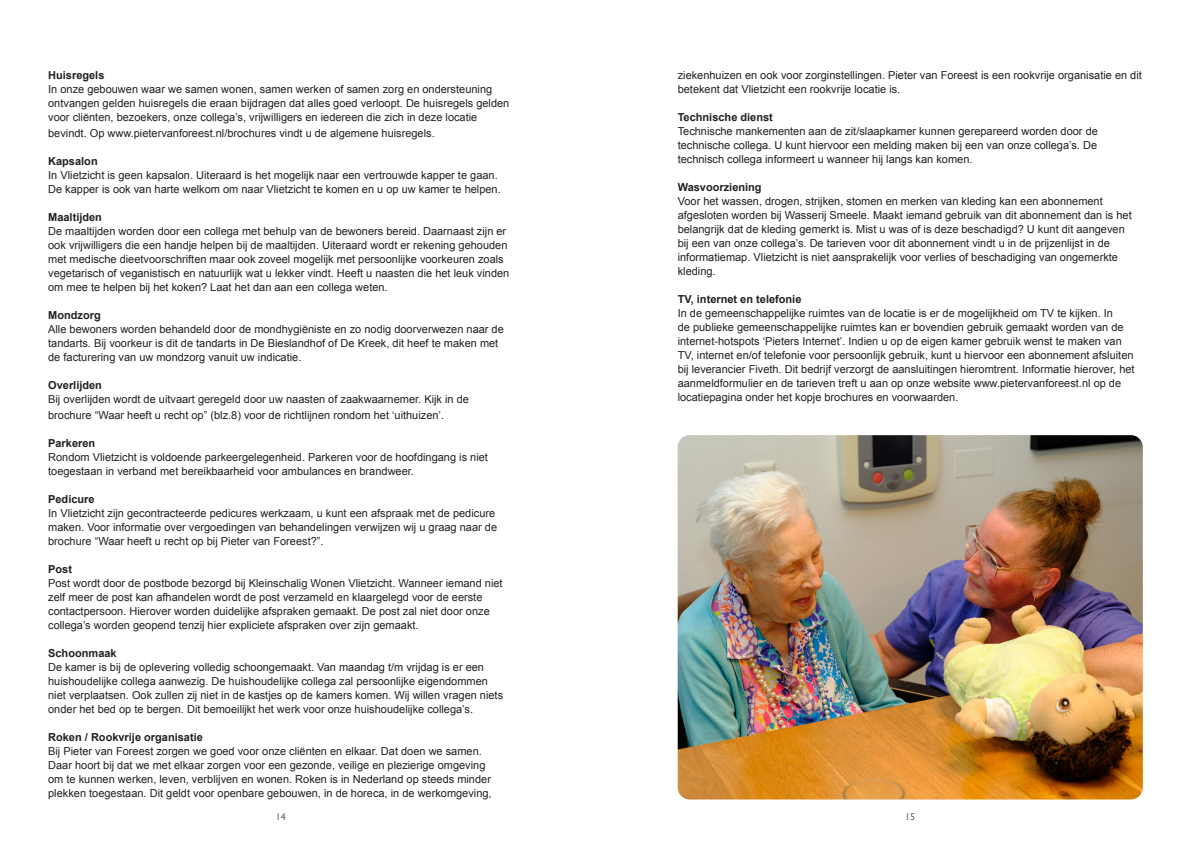
<style>
.page{position:relative;width:1191px;height:842px;background:#fff}
.page>*{position:absolute;margin:0;border:0;box-sizing:border-box;transform-origin:0 0}
.Kop_3{font:11px/14px "Arial";color:#231f20}
.body{font:11px/14px "Arial";color:#231f20}
.Kop_3-2{font:700 11px "Arial";color:#231f20}
.body-2{font:700 11px "Arial";color:#231f20}
.t1{font:10px "Gill Sans";color:#6c6d70}
</style>
<div class="page">
<img style="left:677px;top:435px;width:465px;height:364px">
<p class="body-2" style="left:48px;top:68px;width:58px">Huisregels</p>
<p class="body" style="left:48px;top:82px;width:463px">In onze gebouwen waar we samen wonen, samen werken of samen zorg en ondersteuning ontvangen gelden huisregels die eraan bijdragen dat alles goed verloopt. De huisregels gelden voor cliënten, bezoekers, onze collega’s, vrijwilligers en iedereen die zich in deze locatie</p>
<p class="body" style="left:48px;top:126px;width:388px">bevindt. Op www.pietervanforeest.nl/brochures vindt u de algemene huisregels.</p>
<p class="Kop_3-2" style="left:48px;top:154px;width:51px">Kapsalon</p>
<p class="Kop_3" style="left:48px;top:168px;width:454px">In Vlietzicht is geen kapsalon. Uiteraard is het mogelijk naar een vertrouwde kapper te gaan.<br>De kapper is ook van harte welkom om naar Vlietzicht te komen en u op uw kamer te helpen.</p>
<p class="Kop_3-2" style="left:48px;top:210px;width:55px">Maaltijden</p>
<p class="Kop_3" style="left:48px;top:224px;width:462px">De maaltijden worden door een collega met behulp van de bewoners bereid. Daarnaast zijn er ook vrijwilligers die een handje helpen bij de maaltijden. Uiteraard wordt er rekening gehouden met medische dieetvoorschriften maar ook zoveel mogelijk met persoonlijke voorkeuren zoals vegetarisch of veganistisch en natuurlijk wat u lekker vindt. Heeft u naasten die het leuk vinden om mee te helpen bij het koken? Laat het dan aan een collega weten.</p>
<p class="Kop_3-2" style="left:48px;top:308px;width:54px">Mondzorg</p>
<p class="Kop_3" style="left:48px;top:322px;width:457px">Alle bewoners worden behandeld door de mondhygiëniste en zo nodig doorverwezen naar de tandarts. Bij voorkeur is dit de tandarts in De Bieslandhof of De Kreek, dit heef te maken met de facturering van uw mondzorg vanuit uw indicatie.</p>
<p class="body-2" style="left:48px;top:378px;width:55px">Overlijden</p>
<p class="body" style="left:48px;top:391px;width:422px;line-height:16px">Bij overlijden wordt de uitvaart geregeld door uw naasten of zaakwaarnemer. Kijk in de brochure “Waar heeft u recht op” (blz.8) voor de richtlijnen rondom het ‘uithuizen’.</p>
<p class="Kop_3-2" style="left:48px;top:436px;width:49px">Parkeren</p>
<p class="Kop_3" style="left:48px;top:450px;width:441px">Rondom Vlietzicht is voldoende parkeergelegenheid. Parkeren voor de hoofdingang is niet toegestaan in verband met bereikbaarheid voor ambulances en brandweer.</p>
<p class="Kop_3-2" style="left:48px;top:492px;width:48px">Pedicure</p>
<p class="Kop_3" style="left:48px;top:506px;width:450px">In Vlietzicht zijn gecontracteerde pedicures werkzaam, u kunt een afspraak met de pedicure maken. Voor informatie over vergoedingen van behandelingen verwijzen wij u graag naar de brochure “Waar heeft u recht op bij Pieter van Foreest?”.</p>
<p class="Kop_3-2" style="left:48px;top:562px;width:25px">Post</p>
<p class="Kop_3" style="left:48px;top:576px;width:456px">Post wordt door de postbode bezorgd bij Kleinschalig Wonen Vlietzicht. Wanneer iemand niet zelf meer de post kan afhandelen wordt de post verzameld en klaargelegd voor de eerste contactpersoon. Hierover worden duidelijke afspraken gemaakt. De post zal niet door onze collega’s worden geopend tenzij hier expliciete afspraken over zijn gemaakt.</p>
<p class="Kop_3-2" style="left:48px;top:646px;width:70px">Schoonmaak</p>
<p class="Kop_3" style="left:48px;top:660px;width:456px">De kamer is bij de oplevering volledig schoongemaakt. Van maandag t/m vrijdag is er een huishoudelijke collega aanwezig. De huishoudelijke collega zal persoonlijke eigendommen niet verplaatsen. Ook zullen zij niet in de kastjes op de kamers komen. Wij willen vragen niets onder het bed op te bergen. Dit bemoeilijkt het werk voor onze huishoudelijke collega’s.</p>
<p class="Kop_3-2" style="left:48px;top:730px;width:156px">Roken / Rookvrije organisatie</p>
<p class="Kop_3" style="left:48px;top:744px;width:445px">Bij Pieter van Foreest zorgen we goed voor onze cliënten en elkaar. Dat doen we samen.<br>Daar hoort bij dat we met elkaar zorgen voor een gezonde, veilige en plezierige omgeving om te kunnen werken, leven, verblijven en wonen. Roken is in Nederland op steeds minder plekken toegestaan. Dit geldt voor openbare gebouwen, in de horeca, in de werkomgeving,</p>
<p class="Kop_3" style="left:677px;top:68px;width:466px">ziekenhuizen en ook voor zorginstellingen. Pieter van Foreest is een rookvrije organisatie en dit betekent dat Vlietzicht een rookvrije locatie is.</p>
<p class="Kop_3-2" style="left:677px;top:110px;width:97px">Technische dienst</p>
<p class="Kop_3" style="left:677px;top:124px;width:422px;text-align:justify">Technische mankementen aan de zit/slaapkamer kunnen gerepareerd worden door de technische collega. U kunt hiervoor een melding maken bij een van onze collega’s. De technisch collega informeert u wanneer hij langs kan komen.</p>
<p class="Kop_3-2" style="left:677px;top:180px;width:85px">Wasvoorziening</p>
<p class="Kop_3" style="left:677px;top:194px;width:455px">Voor het wassen, drogen, strijken, stomen en merken van kleding kan een abonnement afgesloten worden bij Wasserij Smeele. Maakt iemand gebruik van dit abonnement dan is het belangrijk dat de kleding gemerkt is. Mist u was of is deze beschadigd? U kunt dit aangeven bij een van onze collega’s. De tarieven voor dit abonnement vindt u in de prijzenlijst in de informatiemap. Vlietzicht is niet aansprakelijk voor verlies of beschadiging van ongemerkte kleding.</p>
<p class="Kop_3-2" style="left:677px;top:292px;width:125px">TV, internet en telefonie</p>
<p class="Kop_3" style="left:677px;top:306px;width:458px">In de gemeenschappelijke ruimtes van de locatie is er de mogelijkheid om TV te kijken. In<br>de publieke gemeenschappelijke ruimtes kan er bovendien gebruik gemaakt worden van de internet-hotspots ‘Pieters Internet’. Indien u op de eigen kamer gebruik wenst te maken van TV, internet en/of telefonie voor persoonlijk gebruik, kunt u hiervoor een abonnement afsluiten bij leverancier Fiveth. Dit bedrijf verzorgt de aansluitingen hieromtrent. Informatie hierover, het aanmeldformulier en de tarieven treft u aan op onze website www.pietervanforeest.nl op de locatiepagina onder het kopje brochures en voorwaarden.</p>
<p class="t1" style="left:276px;top:810px;width:11px">14</p>
<p class="t1" style="left:905px;top:810px;width:11px">15</p>
</div>
